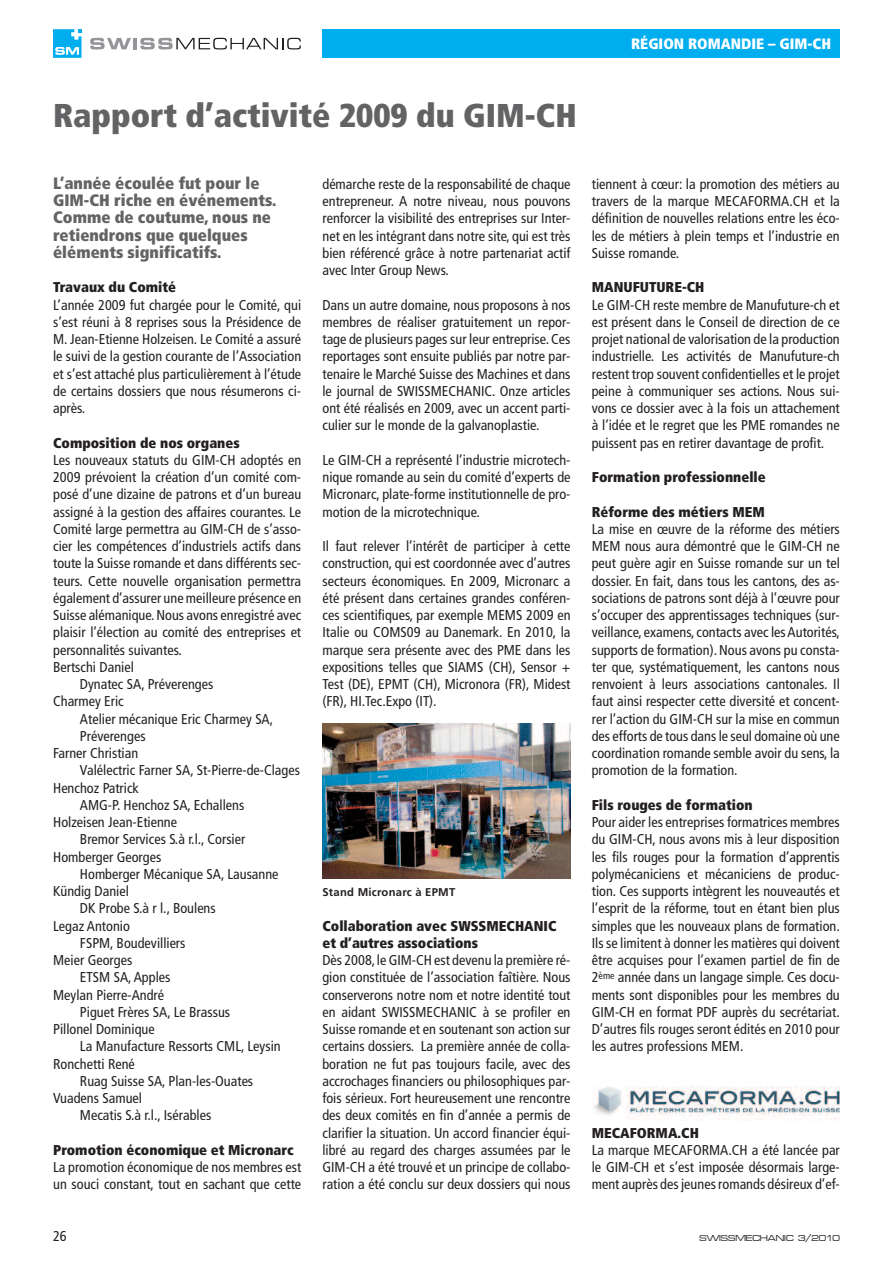
<style>
.page{position:relative;width:893px;height:1263px;background:#fff}
.page>*{position:absolute;margin:0;border:0;box-sizing:border-box;transform-origin:0 0}
.t1{font:900 condensed 33px "Frutiger";color:#636366}
.t2{font:900 condensed 16.5px/17.2px "Frutiger";color:#636366}
.t3{font:900 condensed 15px "Frutiger";color:#fff}
.t4{font:condensed 14.25px/17.2px "Frutiger";color:#231f20;text-align:justify}
.t5{font:900 condensed 14.25px/17.2px "Frutiger";color:#231f20}
.t6{font:700 11.25px "Frutiger";letter-spacing:.02em;color:#231f20}
.t7{font:9px "Microgramma D Medi Exte";color:#231f20}
</style>
<div class="page">
<div style="left:322px;top:29px;width:518px;height:28px;background:#00aeef"></div>
<svg style="left:90px;top:38px;width:41px;height:11px"></svg>
<hr style="left:133px;top:38px;width:4px;height:11px;background:#939598">
<svg style="left:140px;top:38px;width:161px;height:11px"></svg>
<svg style="left:53px;top:29px;width:29px;height:28px"></svg>
<img style="left:322px;top:724px;width:248px;height:155px">
<img style="left:593px;top:1086px;width:247px;height:34px">
<p class="t3" style="left:631px;top:38px;width:201px">RÉGION ROMANDIE – GIM-CH</p>
<h1 class="t1" style="left:53px;top:103px;width:525px">Rapport d’activité 2009 du GIM-CH</h1>
<p class="t2" style="left:53px;top:176px;width:225px">L’année écoulée fut pour le<br>GIM-CH riche en événements.<br>Comme de coutume, nous ne retiendrons que quelques éléments significatifs.</p>
<p class="t5" style="left:53px;top:280px;width:124px">Travaux du Comité</p>
<p class="t4" style="left:53px;top:297px;width:250px">L’année 2009 fut chargée pour le Comité, qui s’est réuni à 8 reprises sous la Présidence de M. Jean-Etienne Holzeisen. Le Comité a assuré le suivi de la gestion courante de l’Association et s’est attaché plus particulièrement à l’étude de certains dossiers que nous résumerons ci&shy;après.</p>
<p class="t5" style="left:53px;top:435px;width:188px">Composition de nos organes</p>
<p class="t4" style="left:53px;top:452px;width:250px">Les nouveaux statuts du GIM-CH adoptés en</p>
<p class="t4" style="left:53px;top:470px;width:250px">2009 prévoient la création d’un comité com-</p>
<p class="t4" style="left:53px;top:487px;width:250px">posé d’une dizaine de patrons et d’un bureau</p>
<p class="t4" style="left:53px;top:504px;width:250px">assigné à la gestion des affaires courantes. Le</p>
<p class="t4" style="left:53px;top:521px;width:250px">Comité large permettra au GIM-CH de s’asso-</p>
<p class="t4" style="left:53px;top:539px;width:250px">cier les compétences d’industriels actifs dans</p>
<p class="t4" style="left:53px;top:556px;width:250px">toute la Suisse romande et dans différents sec-</p>
<p class="t4" style="left:53px;top:573px;width:250px">teurs. Cette nouvelle organisation permettra</p>
<p class="t4" style="left:53px;top:590px;width:250px">également d’assurer une meilleure présence en</p>
<p class="t4" style="left:53px;top:608px;width:250px">Suisse alémanique.Nous avons enregistré avec</p>
<p class="t4" style="left:53px;top:625px;width:250px">plaisir l’élection au comité des entreprises et</p>
<p class="t4" style="left:53px;top:642px;width:130px">personnalités suivantes.</p>
<p class="t4" style="left:53px;top:659px;width:82px">Bertschi Daniel</p>
<p class="t4" style="left:80px;top:677px;width:135px">Dynatec SA, Préverenges</p>
<p class="t4" style="left:53px;top:694px;width:72px">Charmey Eric</p>
<p class="t4" style="left:80px;top:711px;width:195px">Atelier mécanique Eric Charmey SA,</p>
<p class="t4" style="left:80px;top:728px;width:67px">Préverenges</p>
<p class="t4" style="left:53px;top:746px;width:87px">Farner Christian</p>
<p class="t4" style="left:80px;top:763px;width:222px">Valélectric Farner SA, St-Pierre-de-Clages</p>
<p class="t4" style="left:53px;top:780px;width:87px">Henchoz Patrick</p>
<p class="t4" style="left:80px;top:797px;width:166px">AMG-P. Henchoz SA, Echallens</p>
<p class="t4" style="left:53px;top:815px;width:125px">Holzeisen Jean-Etienne</p>
<p class="t4" style="left:80px;top:832px;width:167px">Bremor Services S.à r.l., Corsier</p>
<p class="t4" style="left:53px;top:849px;width:110px">Homberger Georges</p>
<p class="t4" style="left:80px;top:866px;width:200px">Homberger Mécanique SA, Lausanne</p>
<p class="t4" style="left:53px;top:884px;width:77px">Kündig Daniel</p>
<p class="t4" style="left:80px;top:901px;width:137px">DK Probe S.à r l., Boulens</p>
<p class="t4" style="left:53px;top:918px;width:78px">Legaz Antonio</p>
<p class="t4" style="left:80px;top:935px;width:107px">FSPM, Boudevilliers</p>
<p class="t4" style="left:53px;top:953px;width:81px">Meier Georges</p>
<p class="t4" style="left:80px;top:970px;width:92px">ETSM SA, Apples</p>
<p class="t4" style="left:53px;top:987px;width:113px">Meylan Pierre-André</p>
<p class="t4" style="left:80px;top:1004px;width:152px">Piguet Frères SA, Le Brassus</p>
<p class="t4" style="left:53px;top:1022px;width:103px">Pillonel Dominique</p>
<p class="t4" style="left:80px;top:1039px;width:202px">La Manufacture Ressorts CML, Leysin</p>
<p class="t4" style="left:53px;top:1056px;width:83px">Ronchetti René</p>
<p class="t4" style="left:80px;top:1073px;width:175px">Ruag Suisse SA, Plan-les-Ouates</p>
<p class="t4" style="left:53px;top:1091px;width:90px">Vuadens Samuel</p>
<p class="t4" style="left:80px;top:1108px;width:133px">Mecatis S.à r.l., Isérables</p>
<p class="t5" style="left:53px;top:1142px;width:242px">Promotion économique et Micronarc</p>
<p class="t4" style="left:53px;top:1160px;width:250px">La promotion économique de nos membres est un souci constant, tout en sachant que cette</p>
<p class="t4" style="left:322px;top:176px;width:250px">démarche reste de la responsabilité de chaque entrepreneur. A notre niveau, nous pouvons renforcer la visibilité des entreprises sur Inter&shy;net en les intégrant dans notre site, qui est très bien référencé grâce à notre partenariat actif avec Inter Group News.</p>
<p class="t4" style="left:322px;top:297px;width:250px">Dans un autre domaine, nous proposons à nos membres de réaliser gratuitement un repor&shy;tage de plusieurs pages sur leur entreprise. Ces reportages sont ensuite publiés par notre par&shy;tenaire le Marché Suisse des Machines et dans le journal de SWISSMECHANIC. Onze articles ont été réalisés en 2009, avec un accent parti&shy;culier sur le monde de la galvanoplastie.</p>
<p class="t4" style="left:322px;top:452px;width:250px">Le GIM-CH a représenté l’industrie microtech&shy;nique romande au sein du comité d’experts de Micronarc, plate-forme institutionnelle de pro&shy;motion de la microtechnique.</p>
<p class="t4" style="left:322px;top:539px;width:250px">Il faut relever l’intérêt de participer à cette construction, qui est coordonnée avec d’autres secteurs économiques. En 2009, Micronarc a été présent dans certaines grandes conféren&shy;ces scientifiques, par exemple MEMS 2009 en Italie ou COMS09 au Danemark. En 2010, la marque sera présente avec des PME dans les expositions telles que SIAMS (CH), Sensor + Test (DE), EPMT (CH), Micronora (FR), Midest (FR), HI.Tec.Expo (IT).</p>
<p class="t6" style="left:322px;top:888px;width:134px">Stand Micronarc à EPMT</p>
<p class="t5" style="left:322px;top:918px;width:236px">Collaboration avec SWSSMECHANIC et d’autres associations</p>
<p class="t4" style="left:322px;top:953px;width:250px">Dès 2008,le GIM-CH est devenu la première ré&shy;gion constituée de l’association faîtière. Nous conserverons notre nom et notre identité tout en aidant SWISSMECHANIC à se profiler en Suisse romande et en soutenant son action sur certains dossiers. La première année de colla&shy;boration ne fut pas toujours facile, avec des accrochages financiers ou philosophiques par&shy;fois sérieux. Fort heureusement une rencontre des deux comités en fin d’année a permis de clarifier la situation. Un accord financier équi&shy;libré au regard des charges assumées par le GIM-CH a été trouvé et un principe de collabo&shy;ration a été conclu sur deux dossiers qui nous</p>
<p class="t4" style="left:592px;top:176px;width:250px">tiennent à cœur: la promotion des métiers au travers de la marque MECAFORMA.CH et la définition de nouvelles relations entre les éco&shy;les de métiers à plein temps et l’industrie en Suisse romande.</p>
<p class="t5" style="left:592px;top:280px;width:114px">MANUFUTURE-CH</p>
<p class="t4" style="left:592px;top:297px;width:250px">Le GIM-CH reste membre de Manufuture-ch et est présent dans le Conseil de direction de ce projet national de valorisation de la production industrielle. Les activités de Manufuture-ch restent trop souvent confidentielles et le projet peine à communiquer ses actions. Nous sui&shy;vons ce dossier avec à la fois un attachement à l’idée et le regret que les PME romandes ne puissent pas en retirer davantage de profit.</p>
<p class="t5" style="left:592px;top:470px;width:175px">Formation professionnelle</p>
<p class="t5" style="left:592px;top:504px;width:175px">Réforme des métiers MEM</p>
<p class="t4" style="left:592px;top:521px;width:250px">La mise en œuvre de la réforme des métiers MEM nous aura démontré que le GIM-CH ne peut guère agir en Suisse romande sur un tel dossier. En fait, dans tous les cantons, des as&shy;sociations de patrons sont déjà à l’œuvre pour s’occuper des apprentissages techniques (sur&shy;veillance, examens,contacts avec lesAutorités, supports de formation).Nous avons pu consta&shy;ter que, systématiquement, les cantons nous renvoient à leurs associations cantonales. Il faut ainsi respecter cette diversité et concent&shy;rer l’action du GIM-CH sur la mise en commun des efforts de tous dans le seul domaine où une coordination romande semble avoir du sens, la promotion de la formation.</p>
<p class="t5" style="left:592px;top:797px;width:162px">Fils rouges de formation</p>
<p class="t4" style="left:592px;top:815px;width:250px">Pour aider les entreprises formatrices membres du GIM-CH, nous avons mis à leur disposition les fils rouges pour la formation d’apprentis polymécaniciens et mécaniciens de produc&shy;tion. Ces supports intègrent les nouveautés et l’esprit de la réforme, tout en étant bien plus simples que les nouveaux plans de formation.<br>Ils se limitent à donner les matières qui doivent être acquises pour l’examen partiel de fin de 2<sup>ème</sup> année dans un langage simple. Ces docu&shy;ments sont disponibles pour les membres du GIM-CH en format PDF auprès du secrétariat.<br>D’autres fils rouges seront édités en 2010 pour les autres professions MEM.</p>
<p class="t5" style="left:592px;top:1125px;width:109px">MECAFORMA.CH</p>
<p class="t4" style="left:592px;top:1142px;width:250px">La marque MECAFORMA.CH a été lancée par le GIM-CH et s’est imposée désormais large&shy;ment auprès des jeunes romands désireux d’ef-</p>
<p class="t4" style="left:53px;top:1229px;width:15px">26</p>
<p class="t7" style="left:700px;top:1233px;width:142px">SWISSMECHANIC 3/2010</p>
</div>
